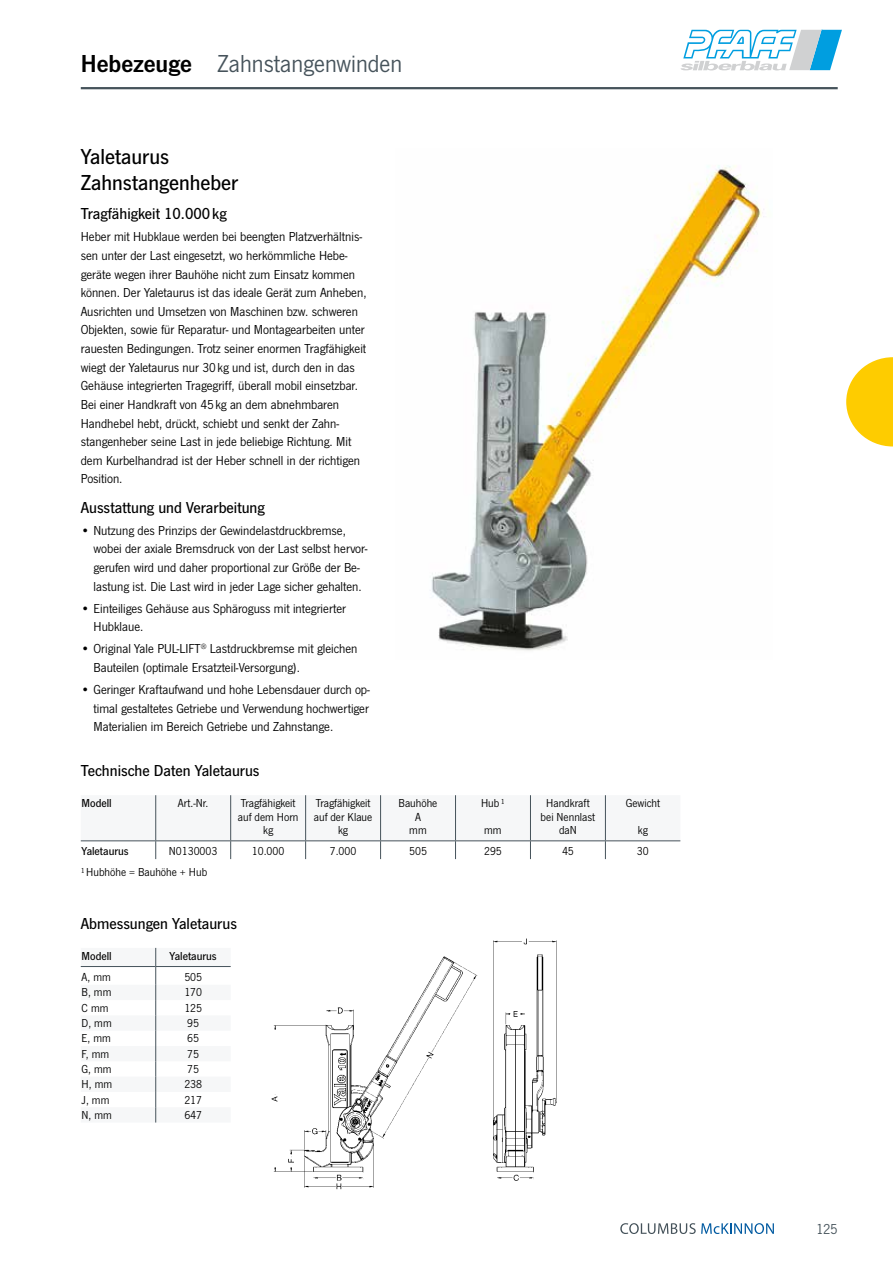
<style>
.page{position:relative;width:893px;height:1263px;background:#fff}
.page>*{position:absolute;margin:0;border:0;box-sizing:border-box;transform-origin:0 0}
.t1{font:25.5px "News Got";color:#46535b}
.t2{font:500 22.5px/26.1px "News Got";color:#000}
.t3{font:500 16.5px "News Got";color:#000}
.t4{font:15px "News Got";color:#46535b}
.t5{font:13.5px/18.6px "News Got";color:#000}
.t6{font:12px/13.5px "News Got";color:#000;text-align:center}
.t7{font:500 12px "News Got";color:#000}
.s1{font-family:"News Got Dem";color:#000}
</style>
<div class="page">
<img style="left:431px;top:165px;width:333px;height:486px">
<svg style="left:681px;top:30px;width:161px;height:40px"></svg>
<hr style="left:81px;top:87px;width:757px;height:2px;background:#46535b">
<svg style="left:620px;top:1223px;width:154px;height:11px"></svg>
<svg style="left:81px;top:795px;width:599px;height:64px"></svg>
<hr style="left:605px;top:840px;width:75px;height:1px;background:#46535b">
<hr style="left:81px;top:840px;width:75px;height:1px;background:#46535b">
<hr style="left:155px;top:795px;width:1px;height:45px;background:#46535b">
<hr style="left:156px;top:840px;width:75px;height:1px;background:#46535b">
<hr style="left:230px;top:795px;width:1px;height:45px;background:#46535b">
<hr style="left:231px;top:840px;width:75px;height:1px;background:#46535b">
<hr style="left:306px;top:840px;width:75px;height:1px;background:#46535b">
<hr style="left:381px;top:840px;width:74px;height:1px;background:#46535b">
<hr style="left:455px;top:840px;width:75px;height:1px;background:#46535b">
<hr style="left:530px;top:795px;width:1px;height:45px;background:#46535b">
<hr style="left:605px;top:795px;width:1px;height:45px;background:#46535b">
<hr style="left:530px;top:840px;width:75px;height:1px;background:#46535b">
<svg style="left:81px;top:948px;width:150px;height:174px"></svg>
<img style="left:271px;top:938px;width:286px;height:252px">
<svg style="left:846px;top:357px;width:47px;height:89px"></svg>
<h1 class="t1" style="left:81px;top:50px;width:323px"><span class="s1">Hebezeuge</span> Zahnstangenwinden</h1>
<h2 class="t2" style="left:81px;top:144px;width:159px">Yaletaurus<br>Zahnstangenheber</h2>
<p class="t3" style="left:81px;top:205px;width:148px">Tragfähigkeit 10.000kg</p>
<p class="t5" style="left:81px;top:228px;width:287px">Heber mit Hubklaue werden bei beengten Platzverhältnis&shy;sen unter der Last eingesetzt, wo herkömmliche Hebe&shy;geräte wegen ihrer Bauhöhe nicht zum Einsatz kommen können. Der Yaletaurus ist das ideale Gerät zum Anheben, Ausrichten und Umsetzen von Maschinen bzw. schweren Objekten, sowie für Reparatur- und Montagearbeiten unter rauesten Bedingungen. Trotz seiner enormen Tragfähigkeit wiegt der Yaletaurus nur 30 kg und ist, durch den in das Gehäuse integrierten Tragegriff, überall mobil einsetzbar.<br>Bei einer Handkraft von 45 kg an dem abnehmbaren Handhebel hebt, drückt, schiebt und senkt der Zahn&shy;stangenheber seine Last in jede beliebige Richtung. Mit dem Kurbelhandrad ist der Heber schnell in der richtigen Position.</p>
<p class="t3" style="left:81px;top:498px;width:186px">Ausstattung und Verarbeitung</p>
<p class="t5" style="left:94px;top:521px;width:275px;text-indent:-13px">• Nutzung des Prinzips der Gewindelastdruckbremse, wobei der axiale Bremsdruck von der Last selbst hervor&shy;gerufen wird und daher proportional zur Größe der Be&shy;lastung ist. Die Last wird in jeder Lage sicher gehalten.</p>
<p class="t5" style="left:94px;top:599px;width:254px;text-indent:-13px">• Einteiliges Gehäuse aus Sphäroguss mit integrierter<br>Hubklaue.</p>
<p class="t5" style="left:94px;top:640px;width:265px;text-indent:-13px">• Original Yale PUL-LIFT<sup>®</sup> Lastdruckbremse mit gleichen<br>Bauteilen (optimale Ersatzteil-Versorgung).</p>
<p class="t5" style="left:94px;top:680px;width:278px;text-align:justify;text-indent:-13px">• Geringer Kraftaufwand und hohe Lebensdauer durch op&shy;timal gestaltetes Getriebe und Verwendung hochwertiger Materialien im Bereich Getriebe und Zahnstange.</p>
<p class="t3" style="left:81px;top:762px;width:180px">Technische Daten Yaletaurus</p>
<p class="t7" style="left:82px;top:797px;width:32px">Modell</p>
<p class="t6" style="left:178px;top:797px;width:32px">Art.-Nr.</p>
<p class="t6" style="left:238px;top:797px;width:62px">Tragfähigkeit auf dem Horn kg</p>
<p class="t6" style="left:314px;top:797px;width:60px">Tragfähigkeit auf der Klaue kg</p>
<p class="t6" style="left:399px;top:797px;width:40px">Bauhöhe<br>A<br>mm</p>
<p class="t6" style="left:481px;top:797px;width:25px">Hub ¹</p>
<p class="t6" style="left:484px;top:824px;width:19px">mm</p>
<p class="t6" style="left:541px;top:797px;width:56px">Handkraft bei Nennlast daN</p>
<p class="t6" style="left:626px;top:797px;width:36px">Gewicht</p>
<p class="t6" style="left:638px;top:824px;width:12px">kg</p>
<p class="t7" style="left:82px;top:845px;width:49px">Yaletaurus</p>
<p class="t6" style="left:169px;top:845px;width:50px">N0130003</p>
<p class="t6" style="left:252px;top:845px;width:34px">10.000</p>
<p class="t6" style="left:330px;top:845px;width:28px">7.000</p>
<p class="t6" style="left:409px;top:845px;width:19px">505</p>
<p class="t6" style="left:484px;top:845px;width:19px">295</p>
<p class="t6" style="left:562px;top:845px;width:13px">45</p>
<p class="t6" style="left:637px;top:845px;width:13px">30</p>
<p class="t6" style="left:81px;top:865px;width:128px">¹Hubhöhe = Bauhöhe + Hub</p>
<p class="t3" style="left:81px;top:914px;width:158px">Abmessungen Yaletaurus</p>
<p class="t7" style="left:82px;top:949px;width:32px">Modell</p>
<p class="t7" style="left:170px;top:949px;width:49px">Yaletaurus</p>
<p class="t6" style="left:82px;top:970px;width:31px">A, mm</p>
<p class="t6" style="left:184px;top:970px;width:19px">505</p>
<p class="t6" style="left:82px;top:986px;width:31px">B, mm</p>
<p class="t6" style="left:184px;top:986px;width:19px">170</p>
<p class="t6" style="left:82px;top:1001px;width:29px">C mm</p>
<p class="t6" style="left:184px;top:1001px;width:19px">125</p>
<p class="t6" style="left:82px;top:1016px;width:32px">D, mm</p>
<p class="t6" style="left:187px;top:1016px;width:13px">95</p>
<p class="t6" style="left:82px;top:1032px;width:31px">E, mm</p>
<p class="t6" style="left:187px;top:1032px;width:13px">65</p>
<p class="t6" style="left:82px;top:1047px;width:29px">F, mm</p>
<p class="t6" style="left:187px;top:1047px;width:13px">75</p>
<p class="t6" style="left:82px;top:1062px;width:31px">G, mm</p>
<p class="t6" style="left:187px;top:1062px;width:13px">75</p>
<p class="t6" style="left:82px;top:1078px;width:32px">H, mm</p>
<p class="t6" style="left:184px;top:1078px;width:19px">238</p>
<p class="t6" style="left:82px;top:1093px;width:29px">J, mm</p>
<p class="t6" style="left:184px;top:1093px;width:19px">217</p>
<p class="t6" style="left:82px;top:1108px;width:32px">N, mm</p>
<p class="t6" style="left:184px;top:1108px;width:19px">647</p>
<p class="t4" style="left:816px;top:1221px;width:23px">125</p>
</div>
